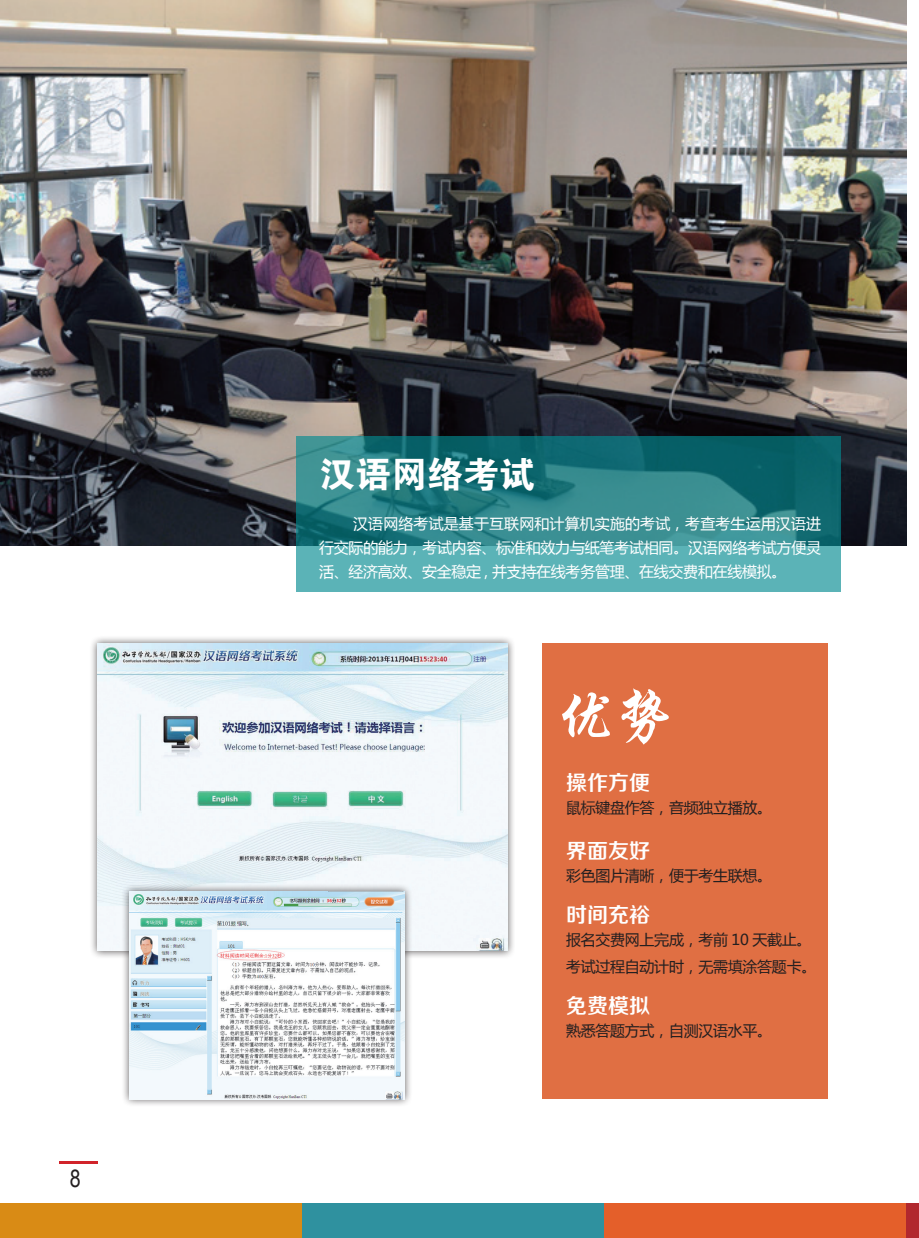
<style>
.page{position:relative;width:919px;height:1238px;background:#fff}
.page>*{position:absolute;margin:0;border:0;box-sizing:border-box;transform-origin:0 0}
.t1{font:57.45px "FZXKJW GB1 0";color:#fff}
.t2{font:36px "FZDHTJW GB1 0";color:#fff}
.t3{font:24px "Arial Narrow";color:#231f20}
.t4{font:21px "FZZZHONGJW GB1 0";color:#fff}
.t5{font:15px/24px "Microsoft Ya Hei";letter-spacing:-.02em;color:#fff;text-align:justify}
.t6{font:15px/27px "Microsoft Ya Hei";letter-spacing:-.02em;color:#231f20}
</style>
<div class="page">
<hr style="left:59px;top:1161px;width:39px;height:2px;background:#d1232a">
<div style="left:0;top:1202px;width:302px;height:35px;background:#d98b15"></div>
<div style="left:302px;top:1202px;width:302px;height:35px;background:#2f919f"></div>
<div style="left:604px;top:1202px;width:302px;height:35px;background:#e45f2a"></div>
<div style="left:906px;top:1202px;width:12px;height:35px;background:#b1282e"></div>
<img style="left:0;top:0;width:906px;height:545px">
<svg style="left:296px;top:436px;width:544px;height:155px;background:#328a8e"></svg>
<div style="left:90px;top:635px;width:425px;height:323px;background:#231f20;opacity:.75"></div>
<img style="left:98px;top:643px;width:409px;height:307px">
<div style="left:121px;top:883px;width:291px;height:224px;background:#231f20;opacity:.75"></div>
<img style="left:129px;top:891px;width:275px;height:207px">
<div style="left:542px;top:643px;width:286px;height:455px;background:#e06f43"></div>
<h3 class="t3" style="left:70px;top:1161px;width:12px">8</h3>
<h2 class="t2" style="left:319px;top:454px;width:217px">汉语网络考试</h2>
<p class="t5" style="left:319px;top:511px;width:503px;text-indent:34px">汉语网络考试是基于互联网和计算机实施的考试，考查考生运用汉语进行交际的能力，考试内容、标准和效力与纸笔考试相同。汉语网络考试方便灵活、经济高效、安全稳定 , 并支持在线考务管理、在线交费和在线模拟。</p>
<h1 class="t1" style="left:557px;top:686px;width:117px">优势</h1>
<h3 class="t4" style="left:566px;top:771px;width:85px">操作方便</h3>
<p class="t6" style="left:566px;top:794px;width:208px">鼠标键盘作答，音频独立播放。</p>
<h3 class="t4" style="left:566px;top:838px;width:85px">界面友好</h3>
<p class="t6" style="left:566px;top:861px;width:208px">彩色图片清晰，便于考生联想。</p>
<h3 class="t4" style="left:566px;top:903px;width:85px">时间充裕</h3>
<p class="t6" style="left:566px;top:925px;width:252px">报名交费网上完成，考前 10 天截止。考试过程自动计时，无需填涂答题卡。</p>
<h3 class="t4" style="left:566px;top:994px;width:85px">免费模拟</h3>
<p class="t6" style="left:566px;top:1016px;width:208px">熟悉答题方式，自测汉语水平。</p>
</div>
